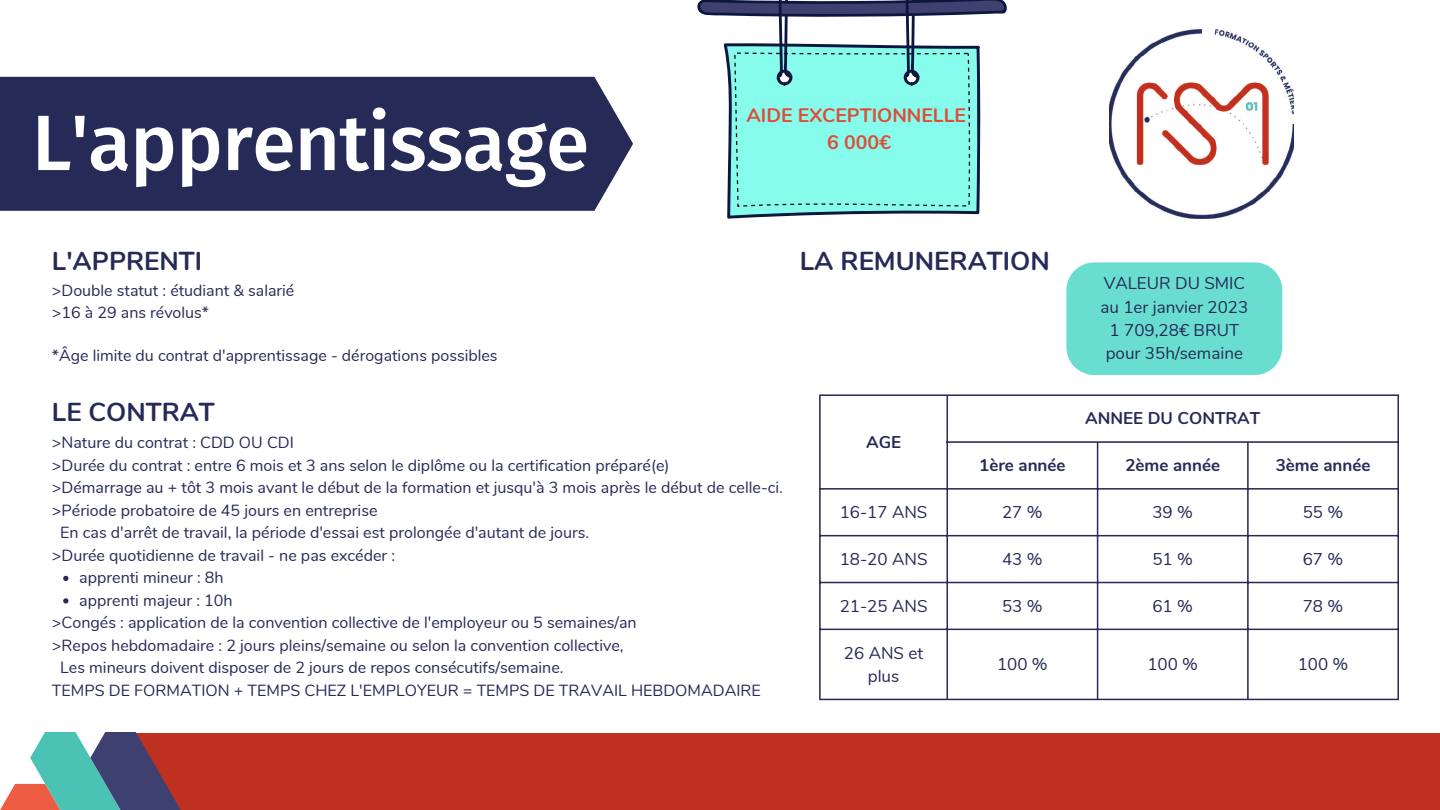
<style>
.page{position:relative;width:1440px;height:810px;background:#fff}
.page>*{position:absolute;margin:0;border:0;box-sizing:border-box;transform-origin:0 0}
.t1{font:500 78.5px "Fira Sans";letter-spacing:-.01em;color:#fff}
.t2{font:700 26px "Nunito";color:#262a57}
.t3{font:700 25.9px "Nunito";color:#262a57}
.t4{font:700 19.5px/27px "Nunito";color:#dd4e37;text-align:center}
.t5{font:17px/23.2px "Nunito";color:#262a57;text-align:center}
.t6{font:700 17px "Nunito";color:#262a57}
.t7{font:16.1px/22.5px "Nunito";color:#262a57}
.t8{font:16px/21.8px "Nunito";color:#262a57}
</style>
<div class="page">
<div style="left:0;top:77px;width:633px;height:134px;background:#262a57"></div>
<div style="left:181px;top:733px;width:1259px;height:77px;background:#be3120"></div>
<svg style="left:0;top:733px;width:181px;height:77px"></svg>
<svg style="left:63px;top:576px;width:5px;height:5px"></svg>
<svg style="left:63px;top:598px;width:5px;height:6px"></svg>
<hr style="left:819px;top:396px;width:2px;height:303px;background:#262a57">
<hr style="left:947px;top:396px;width:1px;height:303px;background:#262a57">
<hr style="left:1097px;top:443px;width:1px;height:256px;background:#262a57">
<hr style="left:1247px;top:443px;width:2px;height:256px;background:#262a57">
<hr style="left:1397px;top:396px;width:2px;height:303px;background:#262a57">
<hr style="left:819px;top:394px;width:580px;height:2px;background:#262a57">
<hr style="left:947px;top:441px;width:452px;height:2px;background:#262a57">
<hr style="left:819px;top:488px;width:580px;height:2px;background:#262a57">
<hr style="left:819px;top:535px;width:580px;height:1px;background:#262a57">
<hr style="left:819px;top:582px;width:580px;height:1px;background:#262a57">
<hr style="left:819px;top:629px;width:580px;height:1px;background:#262a57">
<hr style="left:819px;top:699px;width:580px;height:1px;background:#262a57">
<div style="left:1066px;top:262px;width:216px;height:113px;background:#69ded0"></div>
<svg style="left:697px;top:0;width:310px;height:219px"></svg>
<img style="left:1109px;top:30px;width:185px;height:189px">
<h1 class="t1" style="left:32px;top:97px;width:559px">L'apprentissage</h1>
<p class="t4" style="left:747px;top:102px;width:221px">AIDE EXCEPTIONNELLE<br>6 000€</p>
<h3 class="t3" style="left:52px;top:244px;width:152px">L'APPRENTI</h3>
<p class="t8" style="left:52px;top:280px;width:244px">&gt;Double statut : étudiant &amp; salarié &gt;16 à 29 ans révolus*</p>
<p class="t8" style="left:52px;top:345px;width:447px">*Âge limite du contrat d'apprentissage - dérogations possibles</p>
<h2 class="t2" style="left:800px;top:244px;width:252px">LA REMUNERATION</h2>
<p class="t5" style="left:1100px;top:272px;width:149px">VALEUR DU SMIC au 1er janvier 2023<br>1 709,28€ BRUT pour 35h/semaine</p>
<h3 class="t3" style="left:52px;top:395px;width:164px">LE CONTRAT</h3>
<p class="t7" style="left:52px;top:432px;width:243px">&gt;Nature du contrat : CDD OU CDI</p>
<p class="t7" style="left:52px;top:454px;width:619px">&gt;Durée du contrat : entre 6 mois et 3 ans selon le diplôme ou la certification préparé(e)</p>
<p class="t7" style="left:52px;top:477px;width:733px">&gt;Démarrage au + tôt 3 mois avant le début de la formation et jusqu'à 3 mois après le début de celle-ci.</p>
<p class="t7" style="left:52px;top:499px;width:327px">&gt;Période probatoire de 45 jours en entreprise</p>
<p class="t7" style="left:60px;top:522px;width:531px">En cas d'arrêt de travail, la période d'essai est prolongée d'autant de jours.</p>
<p class="t7" style="left:52px;top:544px;width:345px">&gt;Durée quotidienne de travail - ne pas excéder :</p>
<p class="t7" style="left:79px;top:567px;width:155px">apprenti mineur : 8h apprenti majeur : 10h</p>
<p class="t7" style="left:52px;top:612px;width:586px">&gt;Congés : application de la convention collective de l'employeur ou 5 semaines/an</p>
<p class="t7" style="left:52px;top:634px;width:573px">&gt;Repos hebdomadaire : 2 jours pleins/semaine ou selon la convention collective,</p>
<p class="t7" style="left:60px;top:657px;width:505px">Les mineurs doivent disposer de 2 jours de repos consécutifs/semaine.</p>
<p class="t7" style="left:52px;top:679px;width:710px">TEMPS DE FORMATION + TEMPS CHEZ L'EMPLOYEUR = TEMPS DE TRAVAIL HEBDOMADAIRE</p>
<p class="t6" style="left:866px;top:431px;width:37px">AGE</p>
<p class="t6" style="left:1085px;top:407px;width:177px">ANNEE DU CONTRAT</p>
<p class="t6" style="left:979px;top:454px;width:88px">1ère année</p>
<p class="t6" style="left:1125px;top:454px;width:96px">2ème année</p>
<p class="t6" style="left:1276px;top:454px;width:96px">3ème année</p>
<p class="t5" style="left:840px;top:501px;width:89px">16-17 ANS</p>
<p class="t5" style="left:1002px;top:501px;width:42px">27 %</p>
<p class="t5" style="left:1152px;top:501px;width:42px">39 %</p>
<p class="t5" style="left:1303px;top:501px;width:42px">55 %</p>
<p class="t5" style="left:840px;top:548px;width:89px">18-20 ANS</p>
<p class="t5" style="left:1002px;top:548px;width:42px">43 %</p>
<p class="t5" style="left:1152px;top:548px;width:42px">51 %</p>
<p class="t5" style="left:1303px;top:548px;width:42px">67 %</p>
<p class="t5" style="left:840px;top:595px;width:89px">21-25 ANS</p>
<p class="t5" style="left:1002px;top:595px;width:42px">53 %</p>
<p class="t5" style="left:1152px;top:595px;width:42px">61 %</p>
<p class="t5" style="left:1303px;top:595px;width:42px">78 %</p>
<p class="t5" style="left:844px;top:641px;width:81px">26 ANS et plus</p>
<p class="t5" style="left:997px;top:653px;width:52px">100 %</p>
<p class="t5" style="left:1147px;top:653px;width:52px">100 %</p>
<p class="t5" style="left:1298px;top:653px;width:52px">100 %</p>
</div>
